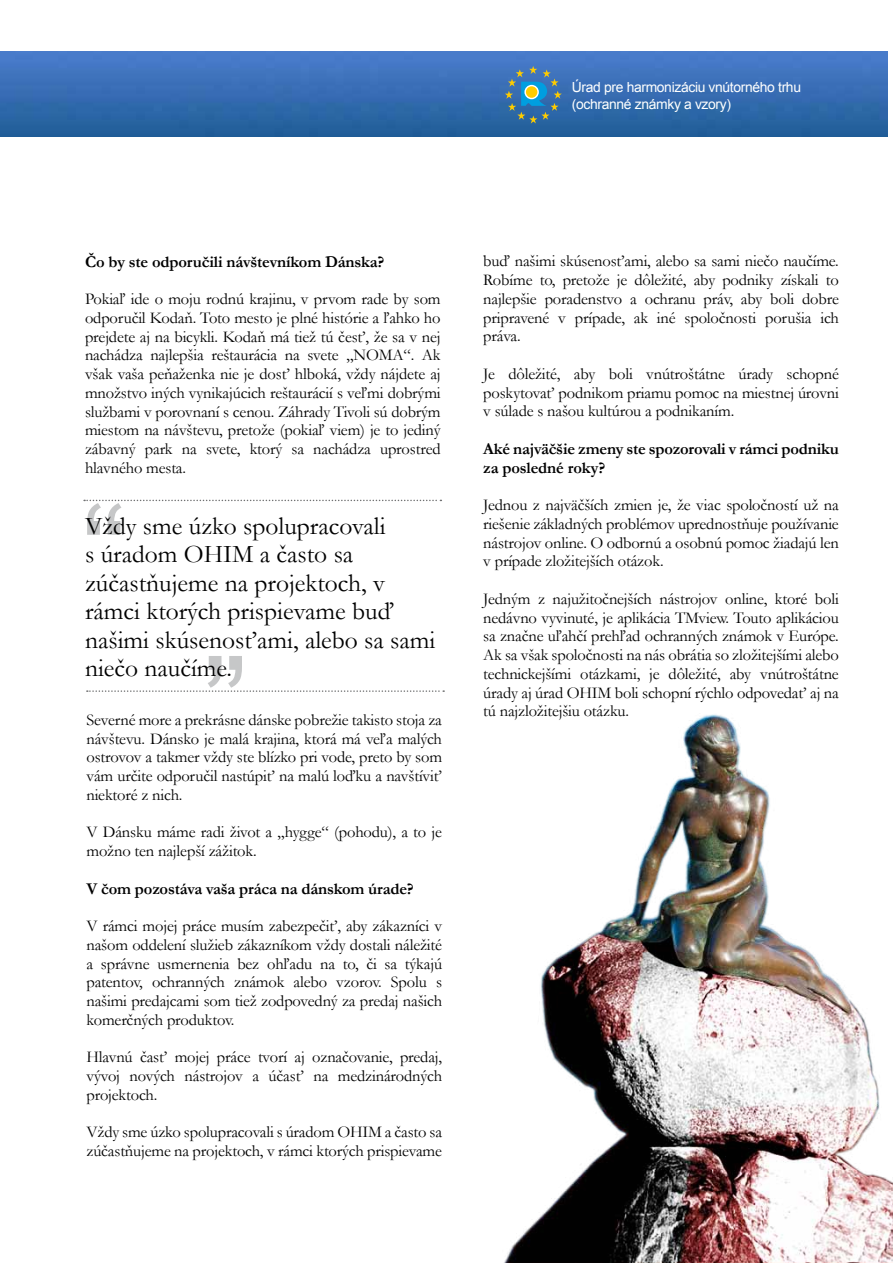
<style>
.page{position:relative;width:893px;height:1263px;background:#fff}
.page>*{position:absolute;margin:0;border:0;box-sizing:border-box;transform-origin:0 0}
.t1{font:135.3px "Arial";color:#c6c7c8}
.t2{font:25.5px/28.5px "Garamond";color:#000}
.t3{font:16.5px/18.8px "Garamond";letter-spacing:-.01em;color:#000;text-align:justify}
.t4{font:700 16.5px/18.8px "Garamond";letter-spacing:-.01em;color:#000}
.t5{font:13.95px/16.6px "Arial";letter-spacing:-.025em;color:#fff}
</style>
<div class="page">
<svg style="left:84px;top:500px;width:357px;height:1px"></svg>
<svg style="left:87px;top:690px;width:357px;height:2px"></svg>
<img style="left:504px;top:714px;width:389px;height:549px">
<img style="left:0;top:51px;width:888px;height:85px">
<svg style="left:505px;top:66px;width:57px;height:58px;background:#3f7aa7"></svg>
<svg style="left:524px;top:85px;width:15px;height:14px"></svg>
<div style="left:526px;top:86px;width:11px;height:12px;background:#fecc00;border-radius:50%"></div>
<p class="t5" style="left:572px;top:79px;width:231px">Úrad pre harmonizáciu vnútorného trhu (ochranné známky a vzory)</p>
<p class="t4" style="left:85px;top:252px;width:301px">Čo by ste odporučili návštevníkom Dánska?</p>
<p class="t3" style="left:85px;top:289px;width:357px">Pokiaľ ide o moju rodnú krajinu, v prvom rade by som odporučil Kodaň. Toto mesto je plné histórie a ľahko ho prejdete aj na bicykli. Kodaň má tiež tú česť, že sa v nej nachádza najlepšia reštaurácia na svete „NOMA“. Ak však vaša peňaženka nie je dosť hlboká, vždy nájdete aj množstvo iných vynikajúcich reštaurácií s veľmi dobrými službami v porovnaní s cenou. Záhrady Tivoli sú dobrým miestom na návštevu, pretože (pokiaľ viem) je to jediný zábavný park na svete, ktorý sa nachádza uprostred hlavného mesta.</p>
<h1 class="t1" style="left:82px;top:465px;width:47px">“</h1>
<h2 class="t2" style="left:85px;top:511px;width:352px">Vždy sme úzko spolupracovali<br>s úradom OHIM a často sa zúčastňujeme na projektoch, v rámci ktorých prispievame buď našimi skúsenosťami, alebo sa sami niečo naučíme.</h2>
<h1 class="t1" style="left:247px;top:725px;width:47px;rotate:-180deg">“</h1>
<p class="t3" style="left:86px;top:710px;width:357px">Severné more a prekrásne dánske pobrežie takisto stoja za návštevu. Dánsko je malá krajina, ktorá má veľa malých ostrovov a takmer vždy ste blízko pri vode, preto by som vám určite odporučil nastúpiť na malú loďku a navštíviť niektoré z nich.</p>
<p class="t3" style="left:86px;top:822px;width:357px">V Dánsku máme radi život a „hygge“ (pohodu), a to je možno ten najlepší zážitok.</p>
<p class="t4" style="left:86px;top:879px;width:329px">V čom pozostáva vaša práca na dánskom úrade?</p>
<p class="t3" style="left:86px;top:916px;width:357px">V rámci mojej práce musím zabezpečiť, aby zákazníci v našom oddelení služieb zákazníkom vždy dostali náležité a správne usmernenia bez ohľadu na to, či sa týkajú patentov, ochranných známok alebo vzorov. Spolu s našimi predajcami som tiež zodpovedný za predaj našich komerčných produktov.</p>
<p class="t3" style="left:86px;top:1047px;width:357px">Hlavnú časť mojej práce tvorí aj označovanie, predaj, vývoj nových nástrojov a účasť na medzinárodných projektoch.</p>
<p class="t3" style="left:86px;top:1122px;width:357px">Vždy sme úzko spolupracovali s úradom OHIM a často sa zúčastňujeme na projektoch, v rámci ktorých prispievame</p>
<p class="t3" style="left:483px;top:251px;width:357px">buď našimi skúsenosťami, alebo sa sami niečo naučíme.<br>Robíme to, pretože je dôležité, aby podniky získali to najlepšie poradenstvo a ochranu práv, aby boli dobre pripravené v prípade, ak iné spoločnosti porušia ich práva.</p>
<p class="t3" style="left:483px;top:364px;width:357px">Je dôležité, aby boli vnútroštátne úrady schopné poskytovať podnikom priamu pomoc na miestnej úrovni v súlade s našou kultúrou a podnikaním.</p>
<p class="t4" style="left:483px;top:439px;width:357px">Aké najväčšie zmeny ste spozorovali v rámci podniku za posledné roky?</p>
<p class="t3" style="left:483px;top:495px;width:357px">Jednou z najväčších zmien je, že viac spoločností už na riešenie základných problémov uprednostňuje používanie nástrojov online. O odbornú a osobnú pomoc žiadajú len v prípade zložitejších otázok.</p>
<p class="t3" style="left:483px;top:589px;width:357px">Jedným z najužitočnejších nástrojov online, ktoré boli nedávno vyvinuté, je aplikácia TMview. Touto aplikáciou sa značne uľahčí prehľad ochranných známok v Európe.<br>Ak sa však spoločnosti na nás obrátia so zložitejšími alebo technickejšími otázkami, je dôležité, aby vnútroštátne úrady aj úrad OHIM boli schopní rýchlo odpovedať aj na tú najzložitejšiu otázku.</p>
</div>
